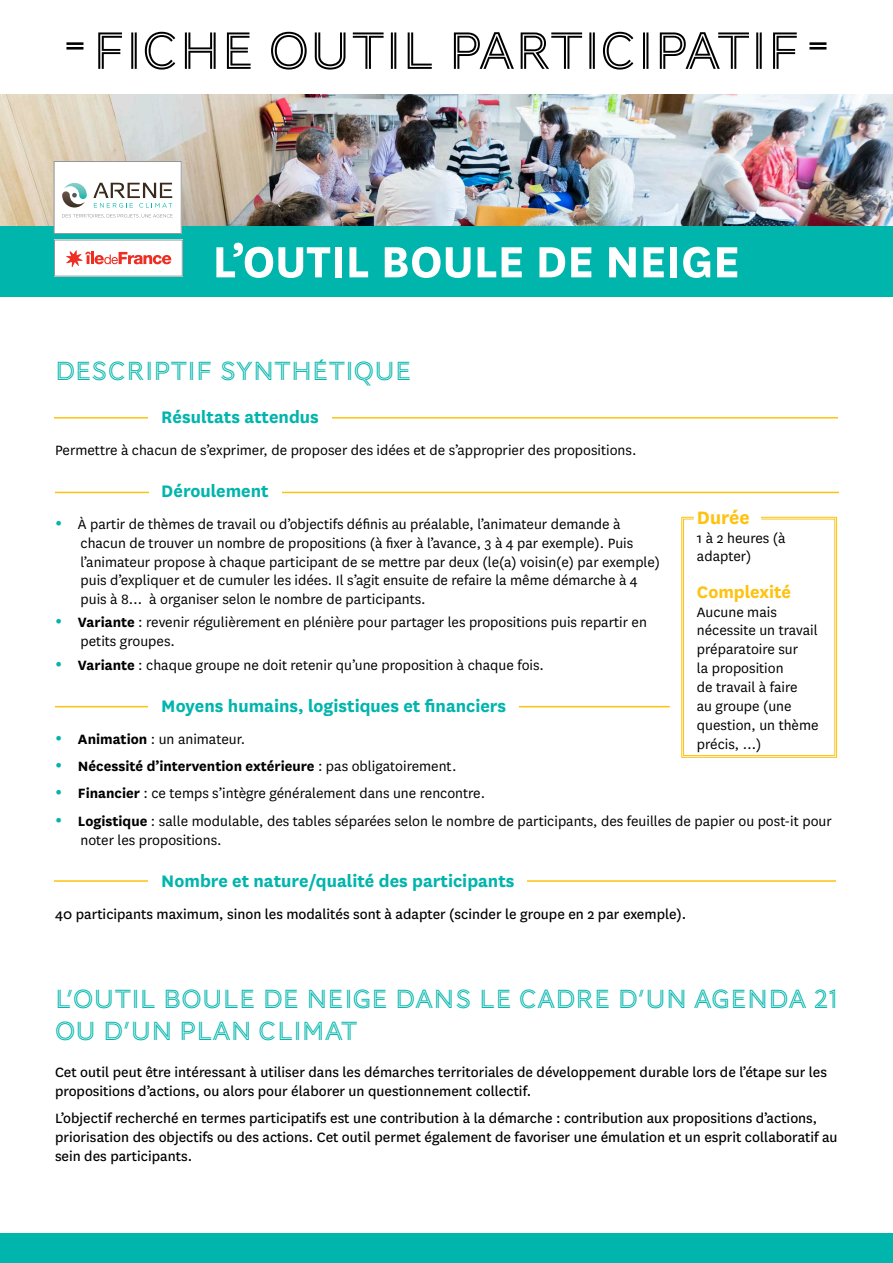
<style>
.page{position:relative;width:893px;height:1263px;background:#fff}
.page>*{position:absolute;margin:0;border:0;box-sizing:border-box;transform-origin:0 0}
.t1{font:54px "AW Conqueror Inline";color:#000}
.Texte_courant{font:700 51px "National";color:#fff}
.Texte_courant-2{font:27px/32.4px "AW Conqueror Inline";color:#00b5ac}
.Texte_courant-3{font:700 21px "National";color:#fec210}
.Sous-titre_bleu{font:700 19.5px "National";color:#00b5ac}
.Texte_courant-4{font:700 19.5px "National";color:#fec210}
.Texte_courant-5{font:15.75px/18.9px "National";color:#000}
.Texte_courant-6{font:15.75px/18.9px "National";color:#000}
.t2{font:700 15.75px "National";color:#000}
.s1{font-size:81px}
.s2{color:#00b5ac}
.s3{font-weight:700}
.s4{font-weight:400}
</style>
<div class="page">
<hr style="left:54px;top:880px;width:782px;height:2px;background:#fec210">
<hr style="left:55px;top:706px;width:615px;height:1px;background:#fec210">
<hr style="left:54px;top:417px;width:784px;height:2px;background:#fec210">
<div style="left:0;top:223px;width:893px;height:74px;background:#00b5ac"></div>
<img style="left:0;top:95px;width:893px;height:131px">
<div style="left:0;top:1233px;width:893px;height:30px;background:#00b5ac"></div>
<hr style="left:55px;top:492px;width:784px;height:1px;background:#fec210">
<div style="left:149px;top:396px;width:183px;height:44px;background:#fff"></div>
<div style="left:149px;top:470px;width:133px;height:44px;background:#fff"></div>
<div style="left:149px;top:684px;width:370px;height:45px;background:#fff"></div>
<div style="left:149px;top:859px;width:378px;height:45px;background:#fff"></div>
<svg style="left:54px;top:161px;width:128px;height:115px"></svg>
<svg style="left:681px;top:516px;width:156px;height:242px"></svg>
<p class="t1" style="left:65px;top:25px;width:765px"><span class="s1">-</span>FICHE OUTIL PARTICIPATIF<span class="s1">-</span></p>
<p class="Texte_courant" style="left:212px;top:226px;width:529px">L’OUTIL BOULE DE NEIGE</p>
<p class="Texte_courant-2" style="left:55px;top:356px;width:359px">DESCRIPTIF SYNTHÉTIQUE</p>
<p class="Sous-titre_bleu" style="left:161px;top:403px;width:159px">Résultats attendus</p>
<p class="Texte_courant-5" style="left:55px;top:440px;width:583px">Permettre à chacun de s’exprimer, de proposer des idées et de s’approprier des propositions.</p>
<p class="Sous-titre_bleu" style="left:161px;top:477px;width:109px">Déroulement</p>
<p class="Texte_courant-5" style="left:81px;top:514px;width:581px;text-indent:-26px"><span class="s2">•</span> À partir de thèmes de travail ou d’objectifs définis au préalable, l’animateur demande à chacun de trouver un nombre de propositions (à fixer à l’avance, 3 à 4 par exemple). Puis l’animateur propose à chaque participant de se mettre par deux (le(a) voisin(e) par exemple) puis d’expliquer et de cumuler les idées. Il s’agit ensuite de refaire la même démarche à 4 puis à 8… à organiser selon le nombre de participants.</p>
<p class="Texte_courant-5" style="left:81px;top:612px;width:568px;text-indent:-26px"><span class="s2">•</span> <span class="s3">Variante</span> : revenir régulièrement en plénière pour partager les propositions puis repartir en petits groupes.</p>
<p class="Texte_courant-5" style="left:55px;top:654px;width:491px"><span class="s2">•</span> <span class="s3">Variante</span> : chaque groupe ne doit retenir qu’une proposition à chaque fois.</p>
<p class="Sous-titre_bleu" style="left:161px;top:692px;width:346px">Moyens humains, logistiques et financiers</p>
<p class="Texte_courant-5" style="left:55px;top:728px;width:192px"><span class="s2">•</span> <span class="s3">Animation</span> : un animateur.</p>
<p class="t2" style="left:55px;top:755px;width:403px"><span class="s2">•</span> Nécessité d’intervention extérieure <span class="s4">: pas obligatoirement.</span></p>
<p class="Texte_courant-5" style="left:55px;top:783px;width:432px"><span class="s2">•</span> <span class="s3">Financier</span> : ce temps s’intègre généralement dans une rencontre.</p>
<p class="Texte_courant-5" style="left:81px;top:811px;width:753px;text-indent:-26px"><span class="s2">•</span> <span class="s3">Logistique</span> : salle modulable, des tables séparées selon le nombre de participants, des feuilles de papier ou post-it pour noter les propositions.</p>
<p class="Sous-titre_bleu" style="left:161px;top:867px;width:355px">Nombre et nature/qualité des participants</p>
<p class="Texte_courant-6" style="left:55px;top:903px;width:633px">40 participants maximum, sinon les modalités sont à adapter (scinder le groupe en 2 par exemple).</p>
<p class="Texte_courant-3" style="left:697px;top:502px;width:54px">Durée</p>
<p class="Texte_courant-5" style="left:697px;top:528px;width:90px">1 à 2 heures (à adapter)</p>
<p class="Texte_courant-4" style="left:697px;top:578px;width:96px">Complexité</p>
<p class="Texte_courant-5" style="left:697px;top:602px;width:123px">Aucune mais nécessite un travail préparatoire sur<br>la proposition<br>de travail à faire<br>au groupe (une question, un thème précis, …)</p>
<p class="Texte_courant-2" style="left:55px;top:984px;width:784px">L’OUTIL BOULE DE NEIGE DANS LE CADRE D’UN AGENDA 21<br>OU D’UN PLAN CLIMAT</p>
<p class="Texte_courant-6" style="left:55px;top:1062px;width:773px">Cet outil peut être intéressant à utiliser dans les démarches territoriales de développement durable lors de l’étape sur les propositions d’actions, ou alors pour élaborer un questionnement collectif.</p>
<p class="Texte_courant-6" style="left:55px;top:1108px;width:784px">L’objectif recherché en termes participatifs est une contribution à la démarche : contribution aux propositions d’actions, priorisation des objectifs ou des actions. Cet outil permet également de favoriser une émulation et un esprit collaboratif au sein des participants.</p>
</div>
